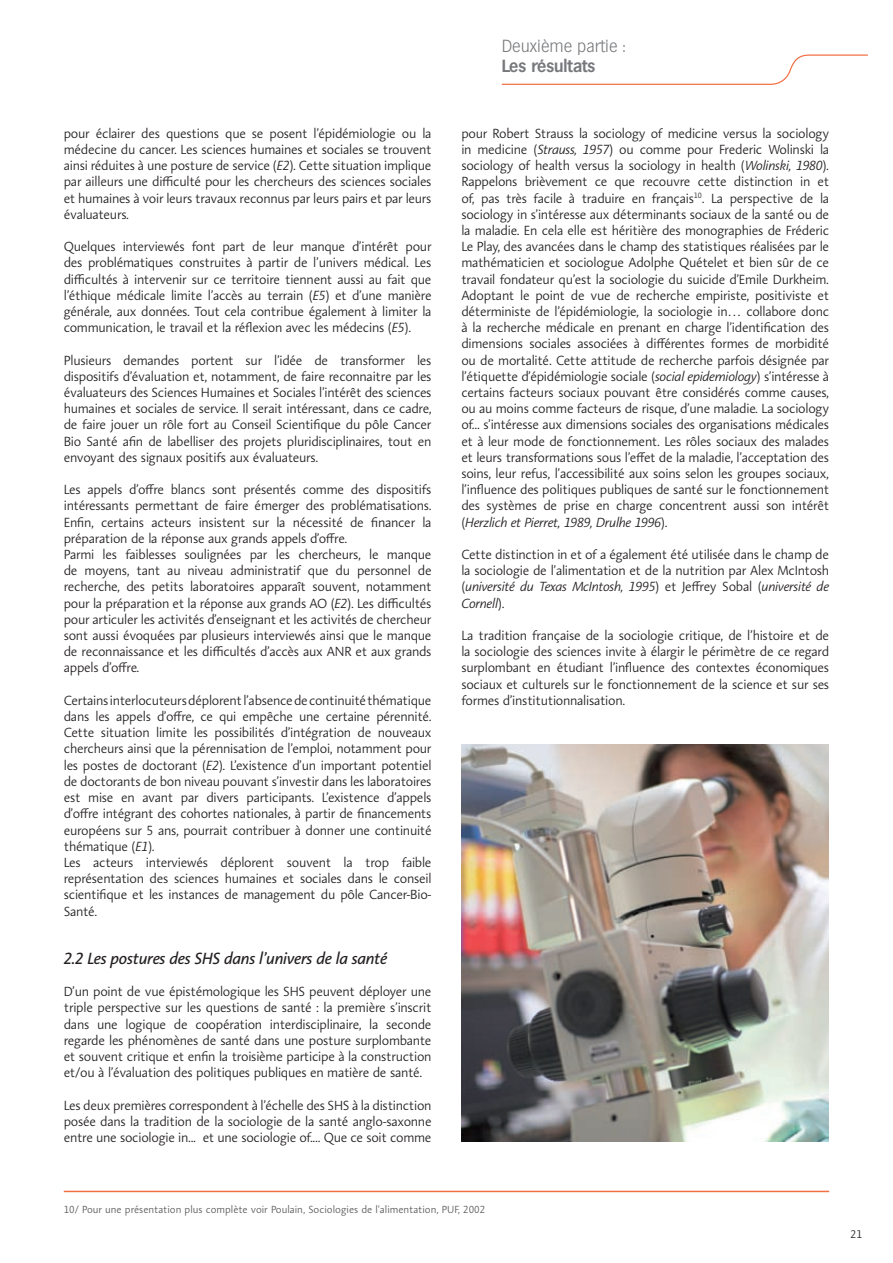
<style>
.page{position:relative;width:893px;height:1263px;background:#fff}
.page>*{position:absolute;margin:0;border:0;box-sizing:border-box;transform-origin:0 0}
.t1{font:200 17.1px "Hamburg";color:#76787b}
.t2{font:600 17.1px "Hamburg";color:#76787b}
.t3{font:italic 16.5px "Aroma No 2 LT Pro";letter-spacing:-.02em;color:#231f20}
.t4{font:300 13.5px/16.2px "Aroma No 2 LT Pro";letter-spacing:-.02em;color:#231f20;text-align:justify}
.t5{font:300 11.25px "Aroma No 2 LT Pro";color:#231f20}
.t6{font:300 10.5px "Aroma No 2 LT Pro";color:#57585a}
.s1{font-style:italic}
</style>
<div class="page">
<svg style="left:501px;top:54px;width:367px;height:31px"></svg>
<hr style="left:64px;top:1191px;width:765px;height:1px;background:#f36f42">
<img style="left:461px;top:744px;width:367px;height:397px">
<p class="t4" style="left:64px;top:125px;width:369px">pour éclairer des questions que se posent l’épidémiologie ou la médecine du cancer. Les sciences humaines et sociales se trouvent ainsi réduites à une posture de service (<span class="s1">E2</span>). Cette situation implique par ailleurs une difficulté pour les chercheurs des sciences sociales et humaines à voir leurs travaux reconnus par leurs pairs et par leurs évaluateurs.</p>
<p class="t4" style="left:64px;top:238px;width:369px">Quelques interviewés font part de leur manque d’intérêt pour des problématiques construites à partir de l’univers médical. Les difficultés à intervenir sur ce territoire tiennent aussi au fait que l’éthique médicale limite l’accès au terrain (<span class="s1">E5</span>) et d’une manière générale, aux données. Tout cela contribue également à limiter la communication, le travail et la réflexion avec les médecins (<span class="s1">E5</span>).</p>
<p class="t4" style="left:64px;top:352px;width:369px">Plusieurs demandes portent sur l’idée de transformer les dispositifs d’évaluation et, notamment, de faire reconnaitre par les évaluateurs des Sciences Humaines et Sociales l’intérêt des sciences humaines et sociales de service. Il serait intéressant, dans ce cadre, de faire jouer un rôle fort au Conseil Scientifique du pôle Cancer Bio Santé afin de labelliser des projets pluridisciplinaires, tout en envoyant des signaux positifs aux évaluateurs.</p>
<p class="t4" style="left:64px;top:481px;width:369px;text-align:left">Les appels d’offre blancs sont présentés comme des dispositifs intéressants permettant de faire émerger des problématisations.<br>Enfin, certains acteurs insistent sur la nécessité de financer la préparation de la réponse aux grands appels d’offre.<br>Parmi les faiblesses soulignées par les chercheurs, le manque de moyens, tant au niveau administratif que du personnel de recherche, des petits laboratoires apparaît souvent, notamment pour la préparation et la réponse aux grands AO (<span class="s1">E2</span>). Les difficultés pour articuler les activités d’enseignant et les activités de chercheur sont aussi évoquées par plusieurs interviewés ainsi que le manque de reconnaissance et les difficultés d’accès aux ANR et aux grands appels d’offre.</p>
<p class="t4" style="left:64px;top:692px;width:369px;text-align:left">Certains interlocuteurs déplorent l’absence de continuité thématique dans les appels d’offre, ce qui empêche une certaine pérennité.<br>Cette situation limite les possibilités d’intégration de nouveaux chercheurs ainsi que la pérennisation de l’emploi, notamment pour les postes de doctorant (<span class="s1">E2</span>). L’existence d’un important potentiel de doctorants de bon niveau pouvant s’investir dans les laboratoires est mise en avant par divers participants. L’existence d’appels d’offre intégrant des cohortes nationales, à partir de financements européens sur 5 ans, pourrait contribuer à donner une continuité thématique (<span class="s1">E1</span>).<br>Les acteurs interviewés déplorent souvent la trop faible représentation des sciences humaines et sociales dans le conseil scientifique et les instances de management du pôle Cancer-Bio-Santé.</p>
<p class="t3" style="left:64px;top:948px;width:325px">2.2 Les postures des SHS dans l’univers de la santé</p>
<p class="t4" style="left:64px;top:983px;width:369px">D’un point de vue épistémologique les SHS peuvent déployer une triple perspective sur les questions de santé : la première s’inscrit dans une logique de coopération interdisciplinaire, la seconde regarde les phénomènes de santé dans une posture surplombante et souvent critique et enfin la troisième participe à la construction et/ou à l’évaluation des politiques publiques en matière de santé.</p>
<p class="t4" style="left:64px;top:1097px;width:369px">Les deux premières correspondent à l’échelle des SHS à la distinction posée dans la tradition de la sociologie de la santé anglo-saxonne entre une sociologie in... et une sociologie of.... Que ce soit comme</p>
<p class="t1" style="left:502px;top:36px;width:125px">Deuxième partie :</p>
<p class="t2" style="left:502px;top:57px;width:95px">Les résultats</p>
<p class="t4" style="left:461px;top:125px;width:369px">pour Robert Strauss la sociology of medicine versus la sociology in medicine (<span class="s1">Strauss, 1957</span>) ou comme pour Frederic Wolinski la sociology of health versus la sociology in health (<span class="s1">Wolinski, 1980</span>).<br>Rappelons brièvement ce que recouvre cette distinction in et of, pas très facile à traduire en français<sup>10</sup>. La perspective de la sociology in s’intéresse aux déterminants sociaux de la santé ou de la maladie. En cela elle est héritière des monographies de Fréderic Le Play, des avancées dans le champ des statistiques réalisées par le mathématicien et sociologue Adolphe Quételet et bien sûr de ce travail fondateur qu’est la sociologie du suicide d’Emile Durkheim.<br>Adoptant le point de vue de recherche empiriste, positiviste et déterministe de l’épidémiologie, la sociologie in… collabore donc à la recherche médicale en prenant en charge l’identification des dimensions sociales associées à différentes formes de morbidité ou de mortalité. Cette attitude de recherche parfois désignée par l’étiquette d’épidémiologie sociale (<span class="s1">social epidemiology</span>) s’intéresse à certains facteurs sociaux pouvant être considérés comme causes, ou au moins comme facteurs de risque, d’une maladie. La sociology of... s’intéresse aux dimensions sociales des organisations médicales et à leur mode de fonctionnement. Les rôles sociaux des malades et leurs transformations sous l’effet de la maladie, l’acceptation des soins, leur refus, l’accessibilité aux soins selon les groupes sociaux, l’influence des politiques publiques de santé sur le fonctionnement des systèmes de prise en charge concentrent aussi son intérêt (<span class="s1">Herzlich et Pierret, 1989, Drulhe 1996</span>).</p>
<p class="t4" style="left:461px;top:546px;width:369px">Cette distinction in et of a également été utilisée dans le champ de la sociologie de l’alimentation et de la nutrition par Alex McIntosh (<span class="s1">université du Texas McIntosh, 1995</span>) et Jeffrey Sobal (<span class="s1">université de Cornell</span>).</p>
<p class="t4" style="left:461px;top:627px;width:369px">La tradition française de la sociologie critique, de l’histoire et de la sociologie des sciences invite à élargir le périmètre de ce regard surplombant en étudiant l’influence des contextes économiques sociaux et culturels sur le fonctionnement de la science et sur ses formes d’institutionnalisation.</p>
<p class="t6" style="left:64px;top:1203px;width:423px">10/ Pour une présentation plus complète voir Poulain, Sociologies de l’alimentation, PUF, 2002</p>
<p class="t5" style="left:850px;top:1226px;width:13px">21</p>
</div>
